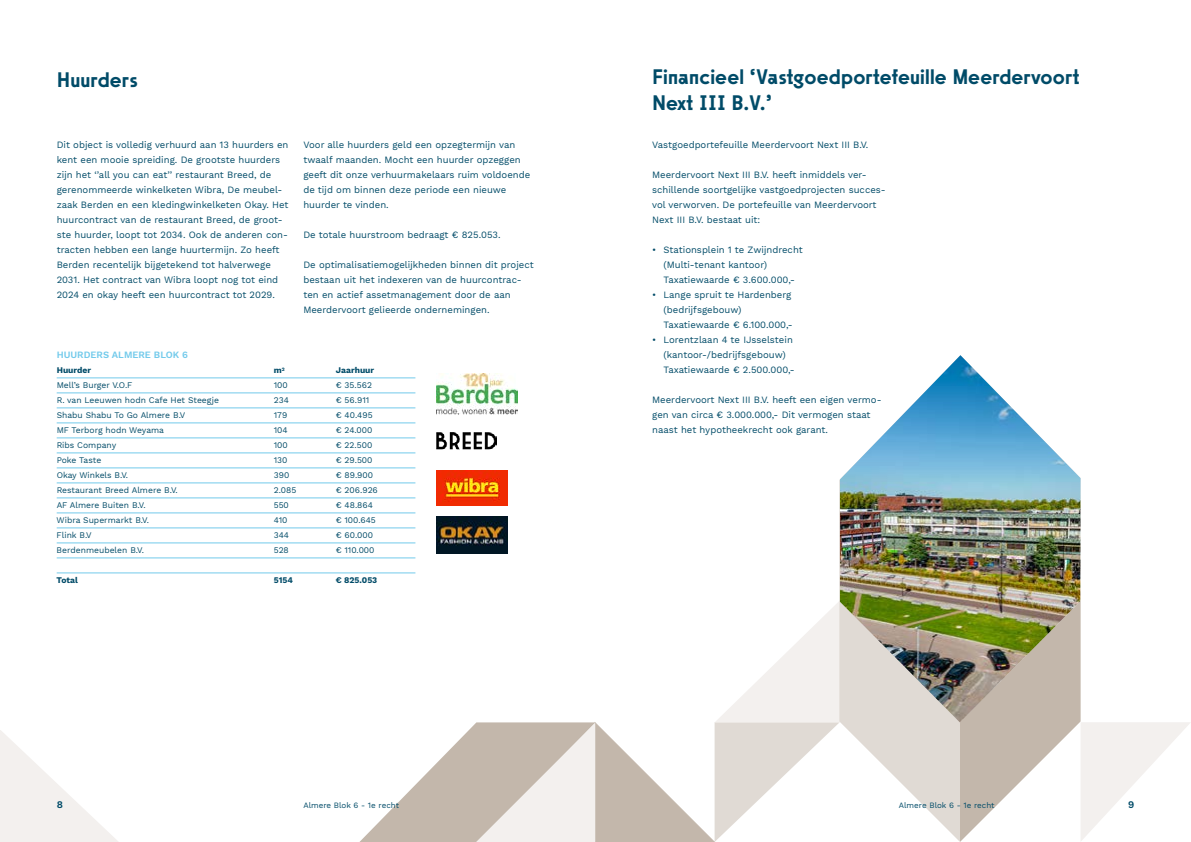
<style>
.page{position:relative;width:1191px;height:842px;background:#fff}
.page>*{position:absolute;margin:0;border:0;box-sizing:border-box;transform-origin:0 0}
.t1{font:500 21px/25.2px "Sawton Bauhaus";letter-spacing:.005em;color:#004b68}
.t2{font:600 10px "Work Sans";color:#004b68}
.t3{font:9.5px/15px "Work Sans";color:#004b68}
.t4{font:600 9.5px "Work Sans";color:#72caeb}
.t5{font:8.5px "Work Sans";color:#004b68}
.t6{font:700 8.5px "Work Sans";color:#004b68}
.t7{font:8px "Work Sans";color:#004b68}
</style>
<div class="page">
<svg style="left:0;top:730px;width:118px;height:112px"></svg>
<img style="left:840px;top:355px;width:240px;height:245px">
<hr style="left:57px;top:378px;width:358px;height:1px;background:#72caeb">
<hr style="left:57px;top:393px;width:358px;height:1px;background:#72caeb">
<hr style="left:57px;top:408px;width:358px;height:1px;background:#72caeb">
<hr style="left:57px;top:423px;width:358px;height:1px;background:#72caeb">
<hr style="left:57px;top:438px;width:358px;height:1px;background:#72caeb">
<hr style="left:57px;top:453px;width:358px;height:1px;background:#72caeb">
<hr style="left:57px;top:468px;width:358px;height:1px;background:#72caeb">
<hr style="left:57px;top:483px;width:358px;height:1px;background:#72caeb">
<hr style="left:57px;top:498px;width:358px;height:1px;background:#72caeb">
<hr style="left:57px;top:513px;width:358px;height:1px;background:#72caeb">
<hr style="left:57px;top:528px;width:358px;height:1px;background:#72caeb">
<hr style="left:57px;top:543px;width:358px;height:1px;background:#72caeb">
<hr style="left:57px;top:558px;width:358px;height:1px;background:#72caeb">
<hr style="left:57px;top:573px;width:358px;height:1px;background:#72caeb">
<svg style="left:359px;top:600px;width:831px;height:242px"></svg>
<img style="left:436px;top:432px;width:61px;height:18px">
<img style="left:436px;top:470px;width:71px;height:36px">
<img style="left:436px;top:516px;width:71px;height:37px">
<img style="left:436px;top:373px;width:82px;height:41px">
<h1 class="t1" style="left:57px;top:67px;width:83px">Huurders</h1>
<p class="t3" style="left:57px;top:138px;width:233px">Dit object is volledig verhuurd aan 13 huurders en kent een mooie spreiding. De grootste huurders zijn het ‘’all you can eat’’ restaurant Breed, de gerenommeerde winkelketen Wibra, De meubel&shy;zaak Berden en een kledingwinkelketen Okay. Het huurcontract van de restaurant Breed, de groot&shy;ste huurder, loopt tot 2034. Ook de anderen con&shy;tracten hebben een lange huurtermijn. Zo heeft Berden recentelijk bijgetekend tot halverwege 2031. Het contract van Wibra loopt nog tot eind 2024 en okay heeft een huurcontract tot 2029.</p>
<p class="t3" style="left:303px;top:138px;width:228px">Voor alle huurders geld een opzegtermijn van twaalf maanden. Mocht een huurder opzeggen geeft dit onze verhuurmakelaars ruim voldoende de tijd om binnen deze periode een nieuwe huurder te vinden.</p>
<p class="t3" style="left:303px;top:228px;width:199px">De totale huurstroom bedraagt € 825.053.</p>
<p class="t3" style="left:303px;top:258px;width:232px">De optimalisatiemogelijkheden binnen dit project bestaan uit het indexeren van de huurcontrac&shy;ten en actief assetmanagement door de aan Meerdervoort gelieerde ondernemingen.</p>
<p class="t4" style="left:57px;top:350px;width:133px">HUURDERS ALMERE BLOK 6</p>
<p class="t6" style="left:57px;top:366px;width:36px">Huurder</p>
<p class="t6" style="left:274px;top:366px;width:12px">m<sup>2</sup></p>
<p class="t6" style="left:336px;top:366px;width:40px">Jaarhuur</p>
<p class="t5" style="left:57px;top:380px;width:77px">Mell’s Burger V.O.F</p>
<p class="t5" style="left:274px;top:380px;width:16px">100</p>
<p class="t5" style="left:336px;top:380px;width:38px">€ 35.562</p>
<p class="t5" style="left:57px;top:395px;width:164px">R. van Leeuwen hodn Cafe Het Steegje</p>
<p class="t5" style="left:274px;top:395px;width:17px">234</p>
<p class="t5" style="left:336px;top:395px;width:35px">€ 56.911</p>
<p class="t5" style="left:57px;top:410px;width:130px">Shabu Shabu To Go Almere B.V</p>
<p class="t5" style="left:274px;top:410px;width:15px">179</p>
<p class="t5" style="left:336px;top:410px;width:38px">€ 40.495</p>
<p class="t5" style="left:57px;top:425px;width:109px">MF Terborg hodn Weyama</p>
<p class="t5" style="left:274px;top:425px;width:15px">104</p>
<p class="t5" style="left:336px;top:425px;width:38px">€ 24.000</p>
<p class="t5" style="left:57px;top:440px;width:61px">Ribs Company</p>
<p class="t5" style="left:274px;top:440px;width:16px">100</p>
<p class="t5" style="left:336px;top:440px;width:38px">€ 22.500</p>
<p class="t5" style="left:57px;top:455px;width:46px">Poke Taste</p>
<p class="t5" style="left:274px;top:455px;width:15px">130</p>
<p class="t5" style="left:336px;top:455px;width:38px">€ 29.500</p>
<p class="t5" style="left:57px;top:470px;width:73px">Okay Winkels B.V.</p>
<p class="t5" style="left:274px;top:470px;width:17px">390</p>
<p class="t5" style="left:336px;top:470px;width:39px">€ 89.900</p>
<p class="t5" style="left:57px;top:485px;width:123px">Restaurant Breed Almere B.V.</p>
<p class="t5" style="left:274px;top:485px;width:24px">2.085</p>
<p class="t5" style="left:336px;top:485px;width:44px">€ 206.926</p>
<p class="t5" style="left:57px;top:500px;width:90px">AF Almere Buiten B.V.</p>
<p class="t5" style="left:274px;top:500px;width:17px">550</p>
<p class="t5" style="left:336px;top:500px;width:39px">€ 48.864</p>
<p class="t5" style="left:57px;top:515px;width:94px">Wibra Supermarkt B.V.</p>
<p class="t5" style="left:274px;top:515px;width:15px">410</p>
<p class="t5" style="left:336px;top:515px;width:42px">€ 100.645</p>
<p class="t5" style="left:57px;top:530px;width:37px">Flink B.V</p>
<p class="t5" style="left:274px;top:530px;width:17px">344</p>
<p class="t5" style="left:336px;top:530px;width:39px">€ 60.000</p>
<p class="t5" style="left:57px;top:545px;width:89px">Berdenmeubelen B.V.</p>
<p class="t5" style="left:274px;top:545px;width:17px">528</p>
<p class="t5" style="left:336px;top:545px;width:40px">€ 110.000</p>
<p class="t6" style="left:57px;top:576px;width:23px">Total</p>
<p class="t6" style="left:274px;top:576px;width:21px">5154</p>
<p class="t6" style="left:336px;top:576px;width:43px">€ 825.053</p>
<h1 class="t1" style="left:652px;top:65px;width:429px">Financieel ‘Vastgoedportefeuille Meerdervoort<br>Next III B.V.’</h1>
<p class="t3" style="left:652px;top:138px;width:218px">Vastgoedportefeuille Meerdervoort Next III B.V.</p>
<p class="t3" style="left:652px;top:168px;width:235px">Meerdervoort Next III B.V. heeft inmiddels ver&shy;schillende soortgelijke vastgoedprojecten succes&shy;vol verworven. De portefeuille van Meerdervoort Next III B.V. bestaat uit:</p>
<p class="t3" style="left:663px;top:243px;width:141px;text-indent:-11px">• Stationsplein 1 te Zwijndrecht (Multi-tenant kantoor)<br>Taxatiewaarde € 3.600.000,-</p>
<p class="t3" style="left:663px;top:288px;width:130px;text-indent:-11px">• Lange spruit te Hardenberg (bedrijfsgebouw)<br>Taxatiewaarde € 6.100.000,-</p>
<p class="t3" style="left:663px;top:333px;width:133px;text-indent:-11px">• Lorentzlaan 4 te IJsselstein (kantoor-/bedrijfsgebouw)<br>Taxatiewaarde € 2.500.000,-</p>
<p class="t3" style="left:652px;top:393px;width:231px">Meerdervoort Next III B.V. heeft een eigen vermo&shy;gen van circa € 3.000.000,- Dit vermogen staat naast het hypotheekrecht ook garant.</p>
<p class="t2" style="left:57px;top:799px;width:8px">8</p>
<p class="t2" style="left:1128px;top:799px;width:8px">9</p>
<p class="t7" style="left:303px;top:801px;width:97px">Almere Blok 6 - 1e recht</p>
<p class="t7" style="left:899px;top:801px;width:97px">Almere Blok 6 - 1e recht</p>
</div>
